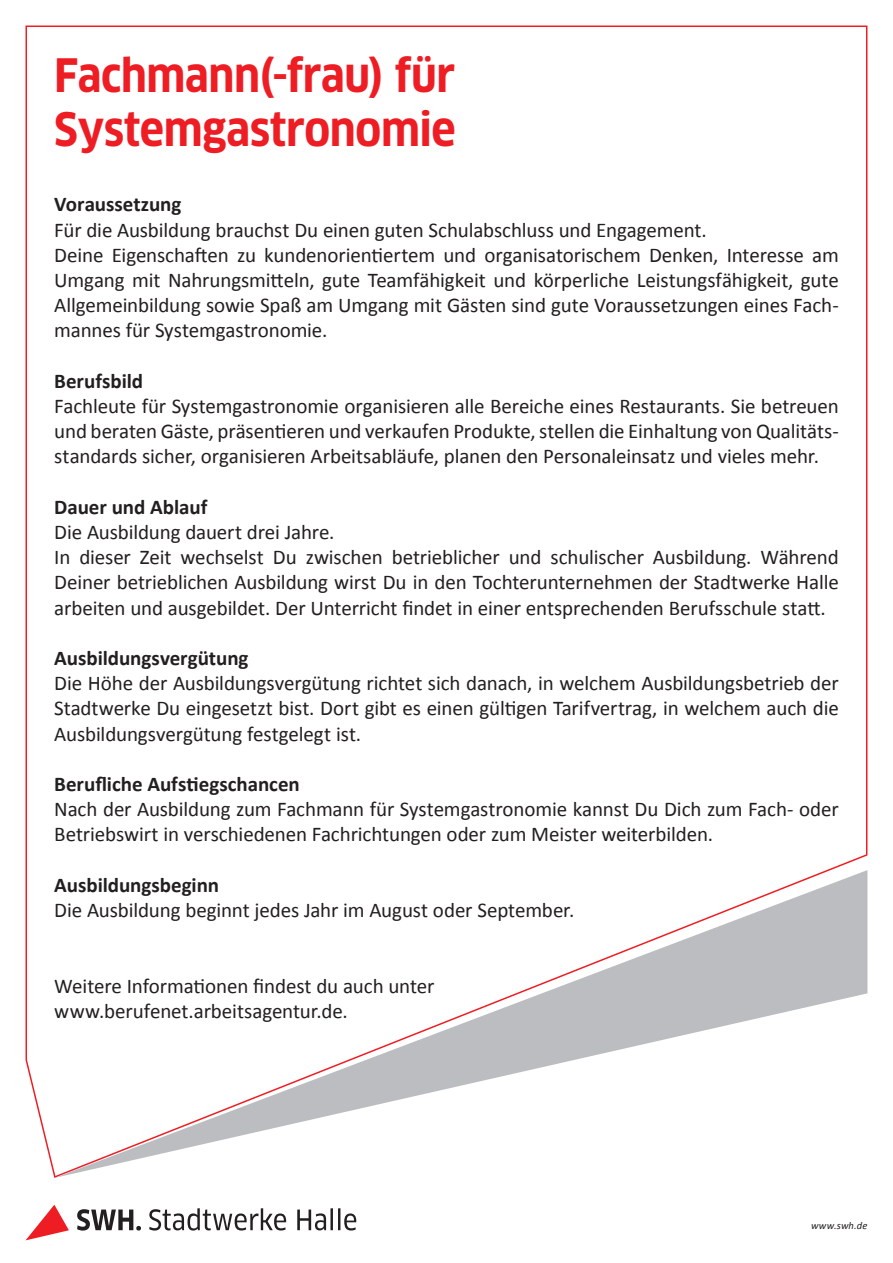
<style>
.page{position:relative;width:893px;height:1263px;background:#fff}
.page>*{position:absolute;margin:0;border:0;box-sizing:border-box;transform-origin:0 0}
.t1{font:700 45px/54px "Clan OT Narr";letter-spacing:-.01em;color:#ee1d23}
.t2{font:21px/25.2px "Calibri";letter-spacing:-.005em;color:#231f20}
.t3{font:700 21px "Calibri";color:#231f20}
.t4{font:italic 10.5px "Calibri";letter-spacing:.015em;color:#231f20}
</style>
<div class="page">
<svg style="left:54px;top:870px;width:813px;height:308px"></svg>
<svg style="left:26px;top:1205px;width:43px;height:35px"></svg>
<svg style="left:77px;top:1209px;width:64px;height:21px"></svg>
<svg style="left:149px;top:1208px;width:137px;height:22px"></svg>
<svg style="left:297px;top:1209px;width:29px;height:21px"></svg>
<hr style="left:330px;top:1208px;width:3px;height:22px;background:#231f20">
<hr style="left:338px;top:1208px;width:2px;height:22px;background:#231f20">
<svg style="left:344px;top:1213px;width:12px;height:17px"></svg>
<h1 class="t1" style="left:54px;top:49px;width:403px">Fachmann(-frau) für<br>Systemgastronomie</h1>
<p class="t3" style="left:54px;top:191px;width:129px">Voraussetzung</p>
<p class="t2" style="left:54px;top:217px;width:786px">Für die Ausbildung brauchst Du einen guten Schulabschluss und Engagement.<br>Deine Eigenschaften zu kundenorientiertem und organisatorischem Denken, Interesse am Umgang mit Nahrungsmitteln, gute Teamfähigkeit und körperliche Leistungsfähigkeit, gute Allgemeinbildung sowie Spaß am Umgang mit Gästen sind gute Voraussetzungen eines Fach&shy;mannes für Systemgastronomie.</p>
<p class="t3" style="left:54px;top:367px;width:90px">Berufsbild</p>
<p class="t2" style="left:54px;top:393px;width:786px;text-align:justify">Fachleute für Systemgastronomie organisieren alle Bereiche eines Restaurants. Sie betreuen und beraten Gäste, präsentieren und verkaufen Produkte, stellen die Einhaltung von Qualitäts&shy;standards sicher, organisieren Arbeitsabläufe, planen den Personaleinsatz und vieles mehr.</p>
<p class="t3" style="left:54px;top:493px;width:155px">Dauer und Ablauf</p>
<p class="t2" style="left:54px;top:519px;width:786px">Die Ausbildung dauert drei Jahre.<br>In dieser Zeit wechselst Du zwischen betrieblicher und schulischer Ausbildung. Während Deiner betrieblichen Ausbildung wirst Du in den Tochterunternehmen der Stadtwerke Halle arbeiten und ausgebildet. Der Unterricht findet in einer entsprechenden Berufsschule statt.</p>
<p class="t3" style="left:54px;top:645px;width:196px">Ausbildungsvergütung</p>
<p class="t2" style="left:54px;top:671px;width:786px;text-align:justify">Die Höhe der Ausbildungsvergütung richtet sich danach, in welchem Ausbildungsbetrieb der Stadtwerke Du eingesetzt bist. Dort gibt es einen gültigen Tarifvertrag, in welchem auch die Ausbildungsvergütung festgelegt ist.</p>
<p class="t3" style="left:54px;top:771px;width:247px">Berufliche Aufstiegschancen</p>
<p class="t2" style="left:54px;top:797px;width:786px">Nach der Ausbildung zum Fachmann für Systemgastronomie kannst Du Dich zum Fach- oder<br>Betriebswirt in verschiedenen Fachrichtungen oder zum Meister weiterbilden.</p>
<p class="t3" style="left:54px;top:871px;width:166px">Ausbildungsbeginn</p>
<p class="t2" style="left:54px;top:897px;width:522px">Die Ausbildung beginnt jedes Jahr im August oder September.</p>
<p class="t2" style="left:54px;top:973px;width:382px">Weitere Informationen findest du auch unter www.berufenet.arbeitsagentur.de.</p>
<p class="t4" style="left:811px;top:1219px;width:58px">www.swh.de</p>
</div>
